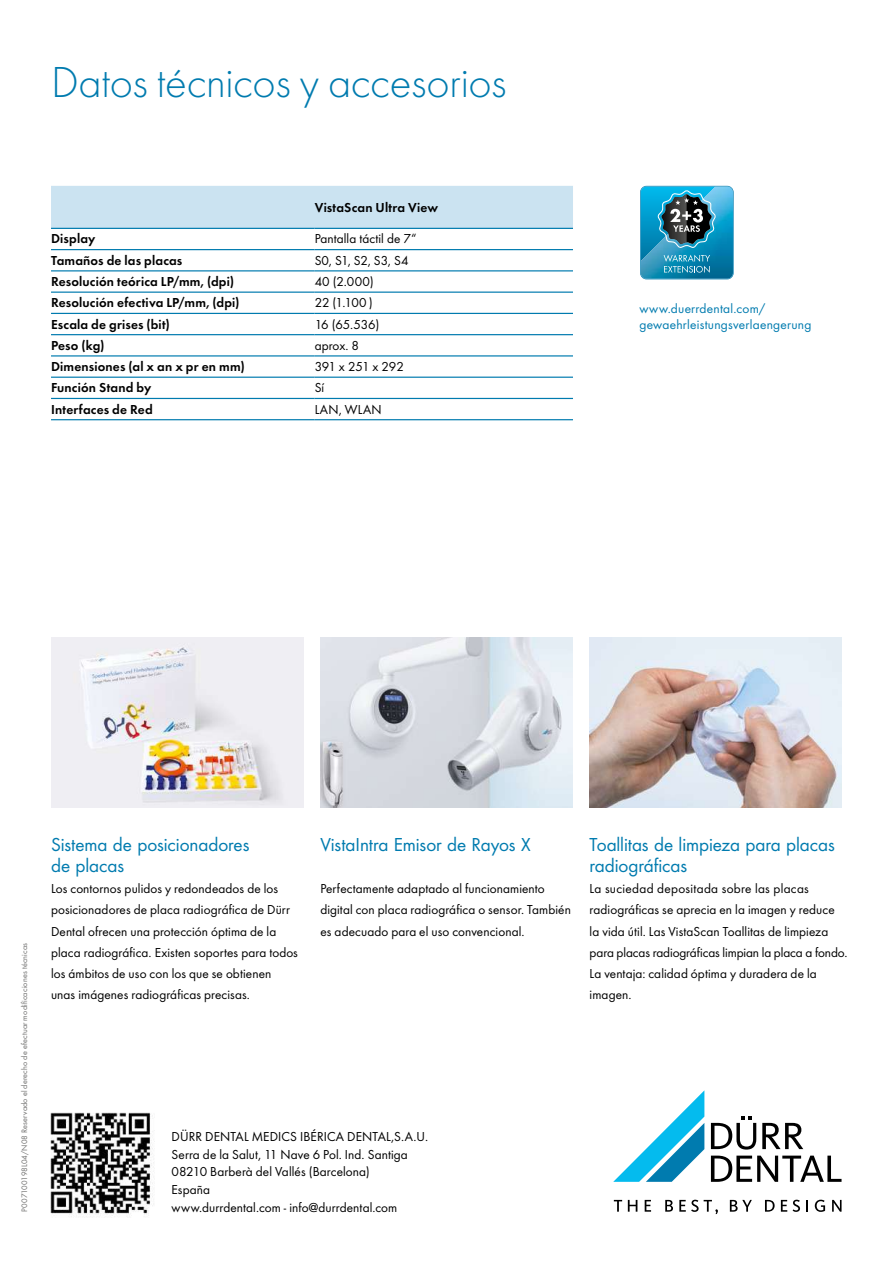
<style>
.page{position:relative;width:893px;height:1263px;background:#fff}
.page>*{position:absolute;margin:0;border:0;box-sizing:border-box;transform-origin:0 0}
.t1{font:300 45px "Futura";letter-spacing:-.01em;color:#007baf}
.t2{font:19.5px/21.3px "Futura Boo";letter-spacing:-.005em;color:#007baf}
.t3{font:13.5px/21.3px "Futura Boo";letter-spacing:.01em;color:#000}
.t4{font:13.5px "Futura Dem";letter-spacing:.015em;color:#000}
.t5{font:13.5px/16.5px "Futura Boo";letter-spacing:.02em;color:#007baf}
.t6{font:13.5px "Futura Boo";letter-spacing:-.015em;color:#000}
.t7{font:8.25px "Futura Boo";letter-spacing:.02em;color:#6f6f6e}
</style>
<div class="page">
<svg style="left:614px;top:1200px;width:8px;height:12px"></svg>
<svg style="left:628px;top:1200px;width:9px;height:12px"></svg>
<svg style="left:645px;top:1200px;width:6px;height:12px"></svg>
<svg style="left:665px;top:1200px;width:8px;height:12px"></svg>
<svg style="left:679px;top:1200px;width:39px;height:14px"></svg>
<svg style="left:730px;top:1200px;width:22px;height:12px"></svg>
<svg style="left:765px;top:1200px;width:10px;height:12px"></svg>
<svg style="left:781px;top:1200px;width:6px;height:12px"></svg>
<svg style="left:793px;top:1200px;width:7px;height:12px"></svg>
<svg style="left:806px;top:1200px;width:2px;height:12px"></svg>
<svg style="left:815px;top:1200px;width:10px;height:12px"></svg>
<svg style="left:832px;top:1200px;width:9px;height:12px"></svg>
<svg style="left:613px;top:1091px;width:91px;height:91px"></svg>
<svg style="left:711px;top:1155px;width:130px;height:27px"></svg>
<svg style="left:762px;top:1123px;width:41px;height:26px"></svg>
<svg style="left:711px;top:1116px;width:45px;height:33px"></svg>
<img style="left:50px;top:1112px;width:105px;height:105px">
<svg style="left:640px;top:186px;width:94px;height:93px;background:#2b8aab"></svg>
<img style="left:51px;top:638px;width:252px;height:170px">
<img style="left:320px;top:638px;width:253px;height:170px">
<img style="left:590px;top:638px;width:252px;height:170px">
<div style="left:51px;top:186px;width:522px;height:42px;background:#cbe3f1"></div>
<hr style="left:51px;top:228px;width:264px;height:1px;background:#007baf">
<hr style="left:315px;top:228px;width:258px;height:1px;background:#007baf">
<hr style="left:51px;top:249px;width:264px;height:1px;background:#007baf">
<hr style="left:315px;top:249px;width:258px;height:1px;background:#007baf">
<hr style="left:51px;top:270px;width:264px;height:1px;background:#007baf">
<hr style="left:51px;top:313px;width:264px;height:1px;background:#007baf">
<hr style="left:315px;top:270px;width:258px;height:1px;background:#007baf">
<hr style="left:315px;top:313px;width:258px;height:1px;background:#007baf">
<hr style="left:51px;top:292px;width:264px;height:1px;background:#007baf">
<hr style="left:315px;top:292px;width:258px;height:1px;background:#007baf">
<hr style="left:51px;top:334px;width:264px;height:1px;background:#007baf">
<hr style="left:315px;top:334px;width:258px;height:1px;background:#007baf">
<hr style="left:51px;top:355px;width:264px;height:1px;background:#007baf">
<hr style="left:315px;top:355px;width:258px;height:1px;background:#007baf">
<hr style="left:51px;top:377px;width:264px;height:1px;background:#007baf">
<hr style="left:315px;top:377px;width:258px;height:1px;background:#007baf">
<hr style="left:51px;top:398px;width:264px;height:1px;background:#007baf">
<hr style="left:51px;top:419px;width:264px;height:1px;background:#007baf">
<hr style="left:315px;top:398px;width:258px;height:1px;background:#007baf">
<hr style="left:315px;top:419px;width:258px;height:1px;background:#007baf">
<h1 class="t1" style="left:51px;top:53px;width:457px">Datos técnicos y accesorios</h1>
<p class="t4" style="left:315px;top:197px;width:125px">VistaScan Ultra View</p>
<p class="t4" style="left:51px;top:229px;width:46px">Display</p>
<p class="t3" style="left:315px;top:228px;width:103px">Pantalla táctil de 7“</p>
<p class="t4" style="left:51px;top:250px;width:133px">Tamaños de las placas</p>
<p class="t3" style="left:315px;top:249px;width:95px">S0, S1, S2, S3, S4</p>
<p class="t4" style="left:51px;top:272px;width:184px">Resolución teórica LP/mm, (dpi)</p>
<p class="t3" style="left:315px;top:270px;width:61px">40 (2.000)</p>
<p class="t4" style="left:51px;top:293px;width:190px">Resolución efectiva LP/mm, (dpi)</p>
<p class="t3" style="left:315px;top:291px;width:59px">22 (1.100 )</p>
<p class="t4" style="left:51px;top:314px;width:120px">Escala de grises (bit)</p>
<p class="t3" style="left:315px;top:313px;width:66px">16 (65.536)</p>
<p class="t4" style="left:51px;top:335px;width:55px">Peso (kg)</p>
<p class="t3" style="left:315px;top:334px;width:46px">aprox. 8</p>
<p class="t4" style="left:51px;top:357px;width:195px">Dimensiones (al x an x pr en mm)</p>
<p class="t6" style="left:315px;top:357px;width:91px">391 x 251 x 292</p>
<p class="t4" style="left:51px;top:378px;width:102px">Función Stand by</p>
<p class="t3" style="left:315px;top:376px;width:11px">Sí</p>
<p class="t4" style="left:51px;top:399px;width:103px">Interfaces de Red</p>
<p class="t3" style="left:315px;top:398px;width:68px">LAN, WLAN</p>
<p class="t5" style="left:639px;top:299px;width:173px">www.duerrdental.com/ gewaehrleistungsverlaengerung</p>
<p class="t7" style="left:19px;top:1212px;width:270px;rotate:-90deg">P007100198L04/N08 Reservado el derecho de efectuar modificaciones técnicas</p>
<h2 class="t2" style="left:51px;top:832px;width:200px">Sistema de posicionadores de placas</h2>
<p class="t3" style="left:51px;top:877px;width:249px">Los contornos pulidos y redondeados de los posicionadores de placa radiográfica de Dürr Dental ofrecen una protección óptima de la placa radiográfica. Existen soportes para todos los ámbitos de uso con los que se obtienen unas imágenes radiográficas precisas.</p>
<h2 class="t2" style="left:320px;top:832px;width:212px">VistaIntra Emisor de Rayos X</h2>
<p class="t3" style="left:320px;top:877px;width:252px">Perfectamente adaptado al funcionamiento digital con placa radiográfica o sensor. También es adecuado para el uso convencional.</p>
<h2 class="t2" style="left:590px;top:832px;width:247px">Toallitas de limpieza para placas radiográficas</h2>
<p class="t3" style="left:590px;top:877px;width:259px">La suciedad depositada sobre las placas radiográficas se aprecia en la imagen y reduce la vida útil. Las VistaScan Toallitas de limpieza para placas radiográficas limpian la placa a fondo.<br>La ventaja: calidad óptima y duradera de la imagen.</p>
<p class="t3" style="left:171px;top:1127px;width:258px;line-height:17.7px">DÜRR DENTAL MEDICS IBÉRICA DENTAL,S.A.U.<br>Serra de la Salut, 11 Nave 6 Pol. Ind. Santiga 08210 Barberà del Vallés (Barcelona)<br>España<br>www.durrdental.com - info@durrdental.com</p>
</div>
